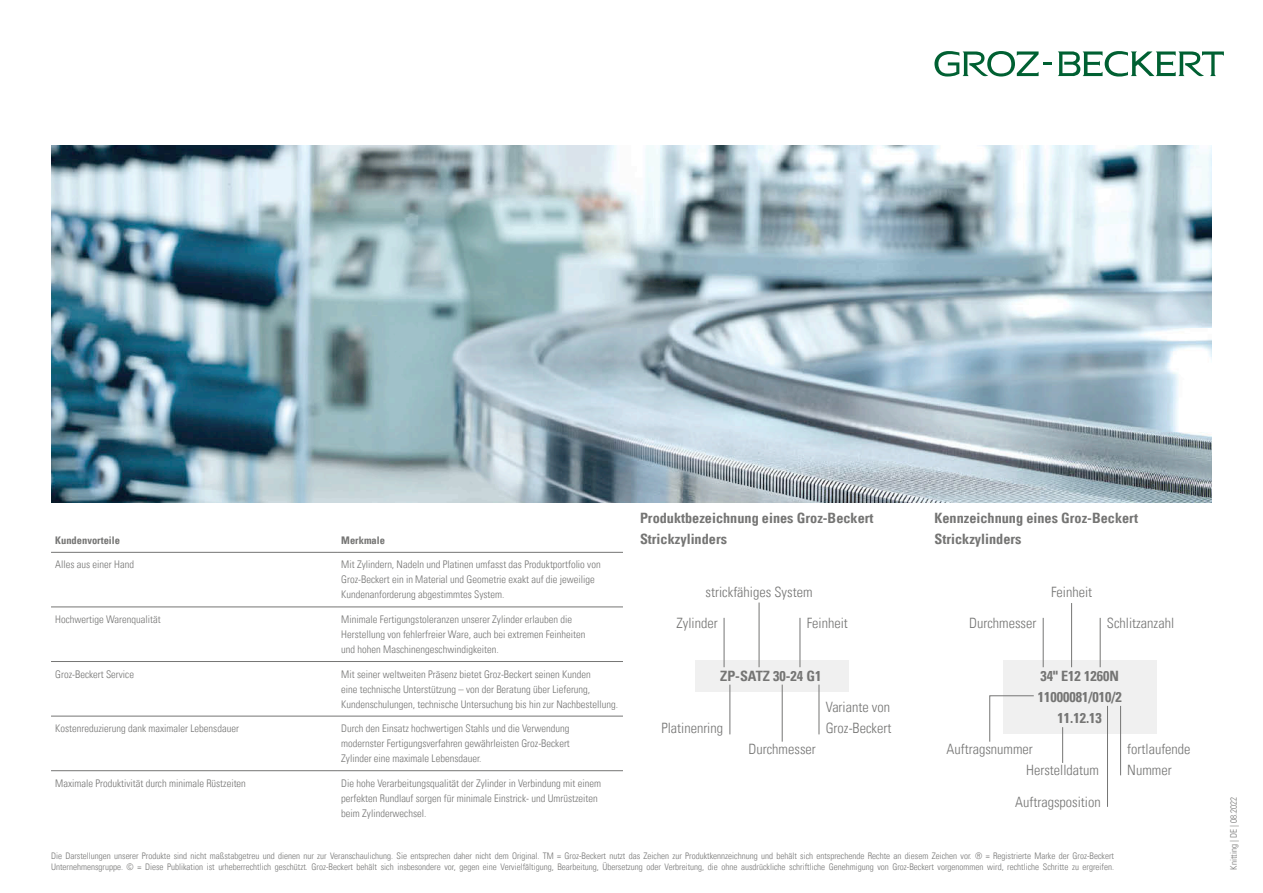
<style>
.page{position:relative;width:1263px;height:893px;background:#fff}
.page>*{position:absolute;margin:0;border:0;box-sizing:border-box;transform-origin:0 0}
.t1{font:14.25px/21px "Univers Com 47 Light Cond";color:#757574}
.t2{font:14.25px/21px "Univers Com 67 Bold Cond";color:#757574}
.t3{font:10.5px/15px "Univers Com 47 Light Cond";color:#757574}
.t4{font:10.5px "Univers Com 67 Bold Cond";color:#757574}
.t5{font:9px/10.5px "Univers Com 47 Light Cond";color:#757574}
</style>
<div class="page">
<svg style="left:1058px;top:51px;width:166px;height:26px"></svg>
<svg style="left:934px;top:51px;width:117px;height:26px"></svg>
<img style="left:51px;top:145px;width:1161px;height:357px">
<div style="left:696px;top:660px;width:153px;height:32px;background:#f0f0f0"></div>
<div style="left:1003px;top:660px;width:153px;height:73px;background:#f0f0f0"></div>
<hr style="left:724px;top:618px;width:1px;height:49px;background:#757574">
<hr style="left:800px;top:618px;width:1px;height:49px;background:#757574">
<hr style="left:759px;top:602px;width:1px;height:65px;background:#757574">
<hr style="left:729px;top:685px;width:1px;height:49px;background:#757574">
<hr style="left:819px;top:685px;width:1px;height:49px;background:#757574">
<hr style="left:782px;top:685px;width:1px;height:57px;background:#757574">
<hr style="left:1043px;top:618px;width:1px;height:49px;background:#757574">
<hr style="left:1100px;top:618px;width:1px;height:49px;background:#757574">
<hr style="left:1071px;top:603px;width:1px;height:64px;background:#757574">
<hr style="left:1107px;top:706px;width:1px;height:101px;background:#757574">
<hr style="left:1120px;top:706px;width:1px;height:69px;background:#757574">
<hr style="left:1062px;top:727px;width:1px;height:36px;background:#757574">
<svg style="left:989px;top:695px;width:45px;height:47px"></svg>
<hr style="left:51px;top:552px;width:286px;height:1px;background:#757574">
<hr style="left:337px;top:552px;width:286px;height:1px;background:#757574">
<hr style="left:51px;top:606px;width:286px;height:1px;background:#757574">
<hr style="left:337px;top:606px;width:286px;height:1px;background:#757574">
<hr style="left:51px;top:661px;width:286px;height:1px;background:#757574">
<hr style="left:337px;top:661px;width:286px;height:1px;background:#757574">
<hr style="left:51px;top:716px;width:286px;height:1px;background:#757574">
<hr style="left:337px;top:716px;width:286px;height:1px;background:#757574">
<hr style="left:51px;top:770px;width:286px;height:1px;background:#757574">
<hr style="left:337px;top:770px;width:286px;height:1px;background:#757574">
<p class="t4" style="left:55px;top:534px;width:66px">Kundenvorteile</p>
<p class="t4" style="left:341px;top:534px;width:45px">Merkmale</p>
<p class="t3" style="left:55px;top:557px;width:80px">Alles aus einer Hand</p>
<p class="t3" style="left:341px;top:557px;width:261px">Mit Zylindern, Nadeln und Platinen umfasst das Produktportfolio von<br>Groz-Beckert ein in Material und Geometrie exakt auf die jeweilige<br>Kundenanforderung abgestimmtes System.</p>
<p class="t3" style="left:55px;top:612px;width:107px">Hochwertige Warenqualität</p>
<p class="t3" style="left:341px;top:612px;width:246px">Minimale Fertigungstoleranzen unserer Zylinder erlauben die<br>Herstellung von fehlerfreier Ware, auch bei extremen Feinheiten und hohen Maschinengeschwindigkeiten.</p>
<p class="t3" style="left:55px;top:666px;width:80px">Groz-Beckert Service</p>
<p class="t3" style="left:341px;top:666px;width:278px">Mit seiner weltweiten Präsenz bietet Groz-Beckert seinen Kunden<br>eine technische Unterstützung – von der Beratung über Lieferung,<br>Kundenschulungen, technische Untersuchung bis hin zur Nachbestellung.</p>
<p class="t3" style="left:55px;top:721px;width:185px">Kostenreduzierung dank maximaler Lebensdauer</p>
<p class="t3" style="left:341px;top:721px;width:230px;text-align:justify">Durch den Einsatz hochwertigen Stahls und die Verwendung modernster Fertigungsverfahren gewährleisten Groz-Beckert Zylinder eine maximale Lebensdauer.</p>
<p class="t3" style="left:55px;top:776px;width:192px">Maximale Produktivität durch minimale Rüstzeiten</p>
<p class="t3" style="left:341px;top:776px;width:261px">Die hohe Verarbeitungsqualität der Zylinder in Verbindung mit einem perfekten Rundlauf sorgen für minimale Einstrick- und Umrüstzeiten beim Zylinderwechsel.</p>
<h1 class="t2" style="left:640px;top:508px;width:235px">Produktbezeichnung eines Groz-Beckert<br>Strickzylinders</h1>
<h1 class="t2" style="left:934px;top:508px;width:205px">Kennzeichnung eines Groz-Beckert<br>Strickzylinders</h1>
<h1 class="t1" style="left:706px;top:581px;width:108px">strickfähiges System</h1>
<h1 class="t1" style="left:1051px;top:581px;width:43px">Feinheit</h1>
<h1 class="t1" style="left:807px;top:613px;width:43px">Feinheit</h1>
<h1 class="t1" style="left:1107px;top:613px;width:69px">Schlitzanzahl</h1>
<h1 class="t1" style="left:676px;top:613px;width:43px">Zylinder</h1>
<h1 class="t1" style="left:969px;top:613px;width:69px">Durchmesser</h1>
<h1 class="t2" style="left:720px;top:665px;width:103px">ZP-SATZ 30-24 G1</h1>
<h1 class="t2" style="left:1038px;top:665px;width:85px;text-align:center">34" E12 1260N<br>11000081/010/2<br>11.12.13</h1>
<h1 class="t1" style="left:826px;top:697px;width:67px">Variante von<br>Groz-Beckert</h1>
<h1 class="t1" style="left:661px;top:718px;width:63px">Platinenring</h1>
<h1 class="t1" style="left:748px;top:739px;width:69px">Durchmesser</h1>
<h1 class="t1" style="left:1026px;top:739px;width:74px;text-indent:-80px">Auftragsnummer<br>Herstelldatum</h1>
<h1 class="t1" style="left:1015px;top:791px;width:87px">Auftragsposition</h1>
<h1 class="t1" style="left:1127px;top:739px;width:65px">fortlaufende<br>Nummer</h1>
<p class="t5" style="left:51px;top:851px;width:1064px">Die Darstellungen unserer Produkte sind nicht maßstabgetreu und dienen nur zur Veranschaulichung. Sie entsprechen daher nicht dem Original. TM = Groz-Beckert nutzt das Zeichen zur Produktkennzeichnung und behält sich entsprechende Rechte an diesem Zeichen vor. ® = Registrierte Marke der Groz-Beckert<br>Unternehmensgruppe. © = Diese Publikation ist urheberrechtlich geschützt. Groz-Beckert behält sich insbesondere vor, gegen eine Vervielfältigung, Bearbeitung, Übersetzung oder Verbreitung, die ohne ausdrückliche schriftliche Genehmigung von Groz-Beckert vorgenommen wird, rechtliche Schritte zu ergreifen.</p>
<p class="t5" style="left:1228px;top:870px;width:74px;rotate:-90deg">Knitting | DE | 08.2022</p>
</div>
